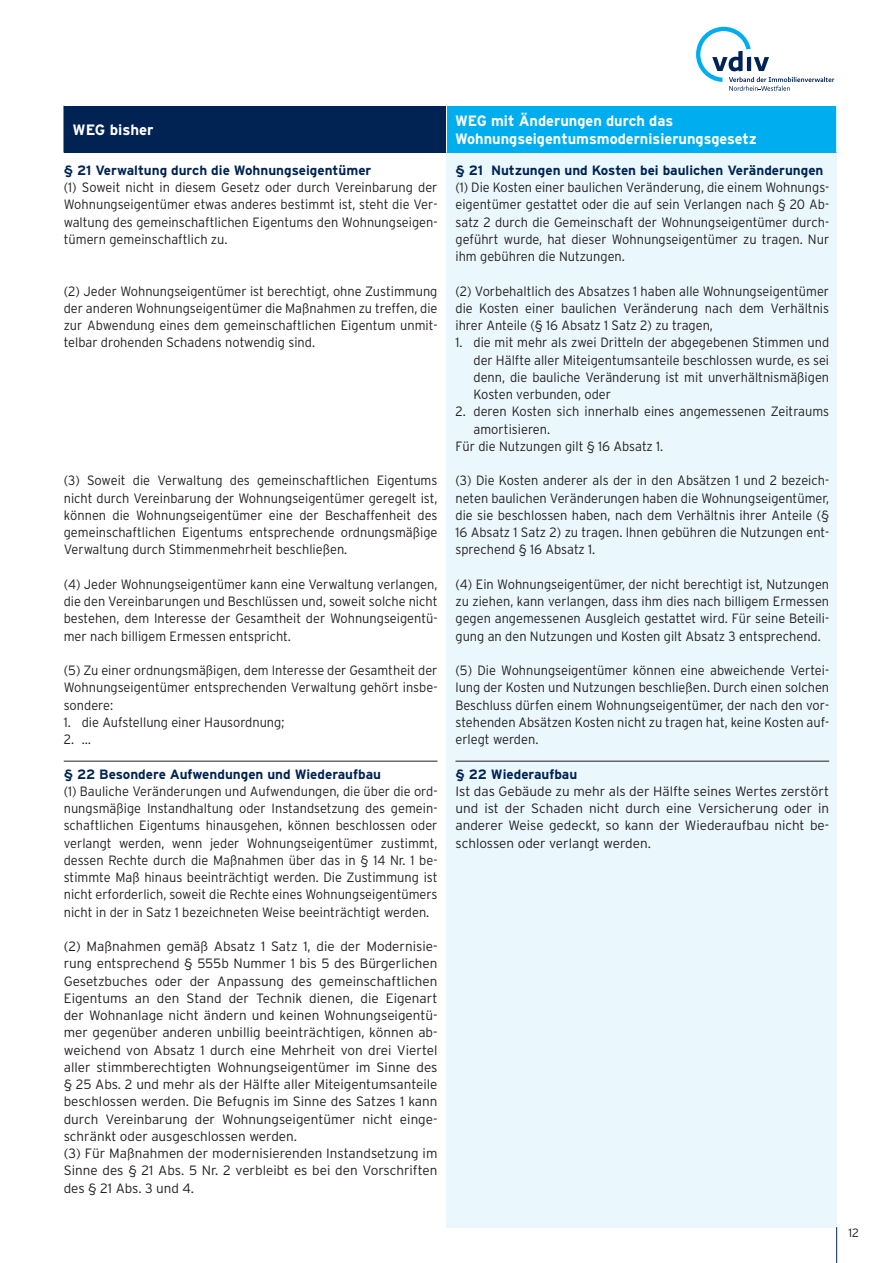
<style>
.page{position:relative;width:893px;height:1263px;background:#fff}
.page>*{position:absolute;margin:0;border:0;box-sizing:border-box;transform-origin:0 0}
.t1{font:700 15px/18px "Interstate";color:#fff}
.t2{font:300 13.5px/17.2px "Interstate";color:#231f20;text-align:justify;scale:.95 1}
.t3{font:300 13.5px/17.2px "Interstate";color:#231f20}
.t4{font:700 13.5px "Interstate";color:#002354}
.t5{font:300 12px "Interstate";color:#231f20}
</style>
<div class="page">
<div style="left:446px;top:141px;width:391px;height:1086px;background:#eaf7fd"></div>
<svg style="left:696px;top:27px;width:138px;height:64px"></svg>
<hr style="left:836px;top:1227px;width:1px;height:36px;background:#002354">
<div style="left:64px;top:106px;width:382px;height:47px;background:#002354"></div>
<div style="left:446px;top:106px;width:391px;height:47px;background:#00aeef"></div>
<hr style="left:446px;top:106px;width:1px;height:47px;background:#fff">
<hr style="left:836px;top:106px;width:1px;height:47px;background:#fff">
<hr style="left:64px;top:761px;width:373px;height:1px;background:#231f20">
<hr style="left:455px;top:761px;width:374px;height:1px;background:#231f20">
<p class="t1" style="left:72px;top:121px;width:83px">WEG bisher</p>
<p class="t1" style="left:455px;top:112px;width:303px">WEG mit Änderungen durch das<br>Wohnungseigentumsmodernisierungsgesetz</p>
<p class="t4" style="left:64px;top:162px;width:309px">§ 21 Verwaltung durch die Wohnungseigentümer</p>
<p class="t2" style="left:64px;top:179px;width:395px">(1) Soweit nicht in diesem Gesetz oder durch Vereinbarung der Wohnungseigentümer etwas anderes bestimmt ist, steht die Ver&shy;waltung des gemeinschaftlichen Eigentums den Wohnungseigen&shy;tümern gemeinschaftlich zu.</p>
<p class="t2" style="left:64px;top:282px;width:395px">(2) Jeder Wohnungseigentümer ist berechtigt, ohne Zustimmung der anderen Wohnungseigentümer die Maßnahmen zu treffen, die zur Abwendung eines dem gemeinschaftlichen Eigentum unmit&shy;telbar drohenden Schadens notwendig sind.</p>
<p class="t4" style="left:455px;top:163px;width:369px">§ 21 Nutzungen und Kosten bei baulichen Veränderungen</p>
<p class="t2" style="left:455px;top:179px;width:395px">(1) Die Kosten einer baulichen Veränderung, die einem Wohnungs&shy;eigentümer gestattet oder die auf sein Verlangen nach § 20 Ab&shy;satz 2 durch die Gemeinschaft der Wohnungseigentümer durch&shy;geführt wurde, hat dieser Wohnungseigentümer zu tragen. Nur ihm gebühren die Nutzungen.</p>
<p class="t2" style="left:455px;top:282px;width:395px">(2) Vorbehaltlich des Absatzes 1 haben alle Wohnungseigentümer die Kosten einer baulichen Veränderung nach dem Verhältnis ihrer Anteile (§ 16 Absatz 1 Satz 2) zu tragen,</p>
<p class="t2" style="left:473px;top:334px;width:376px;text-indent:-18px">1. die mit mehr als zwei Dritteln der abgegebenen Stimmen und der Hälfte aller Miteigentumsanteile beschlossen wurde, es sei denn, die bauliche Veränderung ist mit unverhältnismäßigen Kosten verbunden, oder</p>
<p class="t2" style="left:455px;top:403px;width:395px">2. deren Kosten sich innerhalb eines angemessenen Zeitraums</p>
<p class="t2" style="left:473px;top:420px;width:82px">amortisieren.</p>
<p class="t2" style="left:455px;top:437px;width:220px">Für die Nutzungen gilt § 16 Absatz 1.</p>
<p class="t2" style="left:455px;top:472px;width:395px">(3) Die Kosten anderer als der in den Absätzen 1 und 2 bezeich&shy;neten baulichen Veränderungen haben die Wohnungseigentümer, die sie beschlossen haben, nach dem Verhältnis ihrer Anteile (§ 16 Absatz 1 Satz 2) zu tragen. Ihnen gebühren die Nutzungen ent&shy;sprechend § 16 Absatz 1.</p>
<p class="t2" style="left:455px;top:575px;width:395px">(4) Ein Wohnungseigentümer, der nicht berechtigt ist, Nutzungen zu ziehen, kann verlangen, dass ihm dies nach billigem Ermessen gegen angemessenen Ausgleich gestattet wird. Für seine Beteili&shy;gung an den Nutzungen und Kosten gilt Absatz 3 entsprechend.</p>
<p class="t2" style="left:455px;top:662px;width:395px">(5) Die Wohnungseigentümer können eine abweichende Vertei&shy;lung der Kosten und Nutzungen beschließen. Durch einen solchen Beschluss dürfen einem Wohnungseigentümer, der nach den vor&shy;stehenden Absätzen Kosten nicht zu tragen hat, keine Kosten auf&shy;erlegt werden.</p>
<p class="t4" style="left:455px;top:766px;width:123px">§ 22 Wiederaufbau</p>
<p class="t3" style="left:455px;top:782px;width:375px;text-align:justify">Ist das Gebäude zu mehr als der Hälfte seines Wertes zerstört und ist der Schaden nicht durch eine Versicherung oder in anderer Weise gedeckt, so kann der Wiederaufbau nicht be&shy;schlossen oder verlangt werden.</p>
<p class="t2" style="left:64px;top:472px;width:395px">(3) Soweit die Verwaltung des gemeinschaftlichen Eigentums nicht durch Vereinbarung der Wohnungseigentümer geregelt ist, können die Wohnungseigentümer eine der Beschaffenheit des gemeinschaftlichen Eigentums entsprechende ordnungsmäßige Verwaltung durch Stimmenmehrheit beschließen.</p>
<p class="t2" style="left:64px;top:575px;width:395px">(4) Jeder Wohnungseigentümer kann eine Verwaltung verlangen, die den Vereinbarungen und Beschlüssen und, soweit solche nicht bestehen, dem Interesse der Gesamtheit der Wohnungseigentü&shy;mer nach billigem Ermessen entspricht.</p>
<p class="t2" style="left:64px;top:662px;width:395px">(5) Zu einer ordnungsmäßigen, dem Interesse der Gesamtheit der Wohnungseigentümer entsprechenden Verwaltung gehört insbe&shy;sondere:</p>
<p class="t2" style="left:64px;top:713px;width:234px">1. die Aufstellung einer Hausordnung;</p>
<p class="t2" style="left:64px;top:731px;width:30px">2. …</p>
<p class="t4" style="left:64px;top:766px;width:319px">§ 22 Besondere Aufwendungen und Wiederaufbau</p>
<p class="t2" style="left:64px;top:782px;width:395px">(1) Bauliche Veränderungen und Aufwendungen, die über die ord&shy;nungsmäßige Instandhaltung oder Instandsetzung des gemein&shy;schaftlichen Eigentums hinausgehen, können beschlossen oder verlangt werden, wenn jeder Wohnungseigentümer zustimmt, dessen Rechte durch die Maßnahmen über das in § 14 Nr. 1 be&shy;stimmte Maß hinaus beeinträchtigt werden. Die Zustimmung ist nicht erforderlich, soweit die Rechte eines Wohnungseigentümers nicht in der in Satz 1 bezeichneten Weise beeinträchtigt werden.</p>
<p class="t3" style="left:64px;top:938px;width:375px">(2) Maßnahmen gemäß Absatz 1 Satz 1, die der Modernisie&shy;rung entsprechend § 555b Nummer 1 bis 5 des Bürgerlichen Gesetzbuches oder der Anpassung des gemeinschaftlichen Eigentums an den Stand der Technik dienen, die Eigenart der Wohnanlage nicht ändern und keinen Wohnungseigentü&shy;mer gegenüber anderen unbillig beeinträchtigen, können ab&shy;weichend von Absatz 1 durch eine Mehrheit von drei Viertel aller stimmberechtigten Wohnungseigentümer im Sinne des § 25 Abs. 2 und mehr als der Hälfte aller Miteigentumsanteile beschlossen werden. Die Befugnis im Sinne des Satzes 1 kann durch Vereinbarung der Wohnungseigentümer nicht einge&shy;schränkt oder ausgeschlossen werden.<br>(3) Für Maßnahmen der modernisierenden Instandsetzung im Sinne des § 21 Abs. 5 Nr. 2 verbleibt es bei den Vorschriften des § 21 Abs. 3 und 4.</p>
<p class="t5" style="left:848px;top:1226px;width:12px">12</p>
</div>
